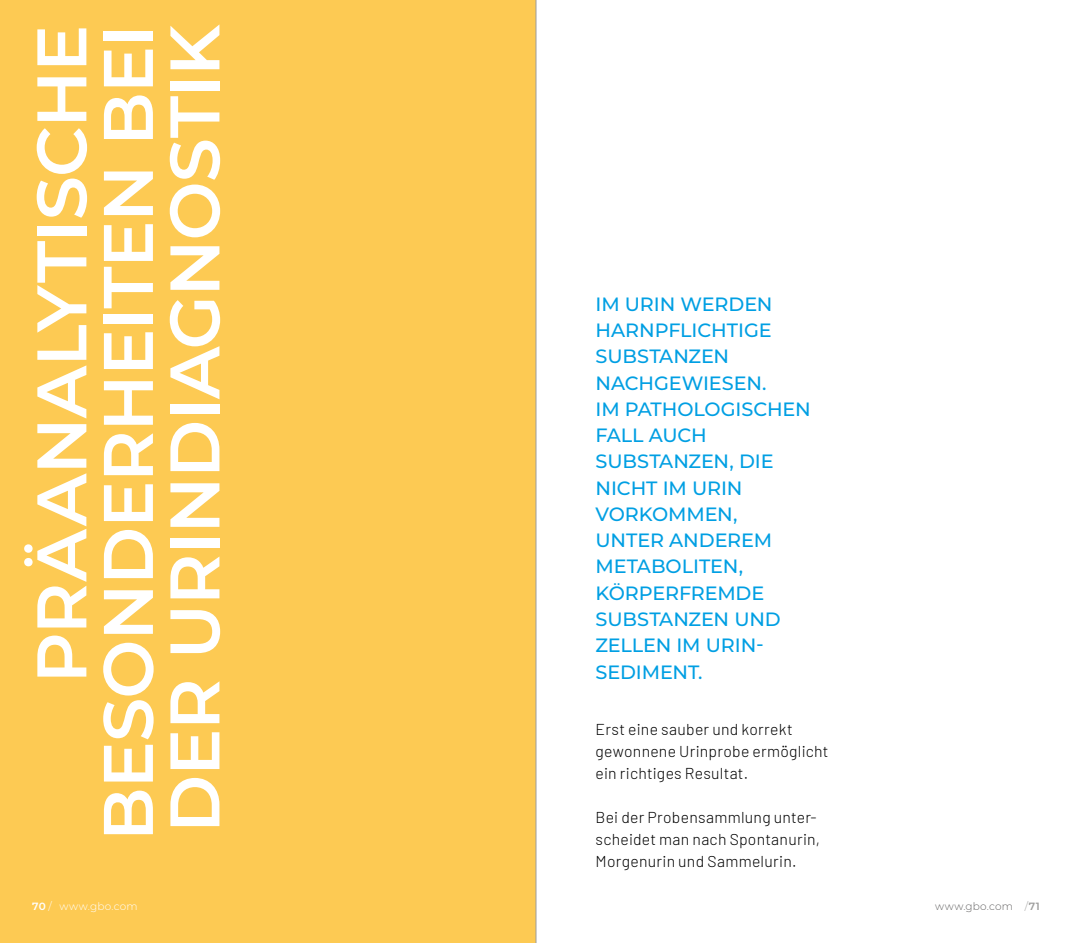
<style>
.page{position:relative;width:1072px;height:943px;background:#fff}
.page>*{position:absolute;margin:0;border:0;box-sizing:border-box;transform-origin:0 0}
.t1{font:600 70px/66.5px "Montserrat";letter-spacing:-.015em;color:#fff;text-align:justify}
.t2{font:500 19.25px/26.2px "Montserrat";letter-spacing:-.01em;color:#009fe3}
.t3{font:300 15.75px/21.9px "Barlow";letter-spacing:.015em;color:#000}
.t4{font:300 10.5px "Montserrat";letter-spacing:.025em;color:#fff}
.t5{font:300 10.5px "Montserrat";letter-spacing:.025em;color:#646363}
.s1{font-weight:600;color:#9d9d9c}
.s2{color:#9d9d9c}
</style>
<div class="page">
<div style="left:0;top:0;width:536px;height:943px;background:#fdca53"></div>
<hr style="left:535px;top:0;width:1px;height:943px;background:#9d9d9c">
<h1 class="t1" style="left:25px;top:840px;width:817px;text-indent:158px;rotate:-90deg">PRÄANALYTISCHE BESONDERHEITEN BEI DER URINDIAGNOSTIK</h1>
<p class="t2" style="left:595px;top:290px;width:217px">IM URIN WERDEN<br>HARNPFLICHTIGE<br>SUBSTANZEN<br>NACHGEWIESEN.<br>IM PATHOLOGISCHEN<br>FALL AUCH<br>SUBSTANZEN, DIE<br>NICHT IM URIN<br>VORKOMMEN,<br>UNTER ANDEREM<br>METABOLITEN,<br>KÖRPERFREMDE<br>SUBSTANZEN UND<br>ZELLEN IM URIN-<br>SEDIMENT.</p>
<p class="t3" style="left:595px;top:717px;width:234px">Erst eine sauber und korrekt gewonnene Urinprobe ermöglicht ein richtiges Resultat.</p>
<p class="t3" style="left:595px;top:805px;width:226px">Bei der Probensammlung unter&shy;scheidet man nach Spontanurin,<br>Morgenurin und Sammelurin.</p>
<p class="t4" style="left:32px;top:899px;width:107px"><span class="s1">70</span> / www.gbo.com</p>
<p class="t5" style="left:935px;top:899px;width:106px">www.gbo.com <span class="s2">/</span> <span class="s1">71</span></p>
</div>
